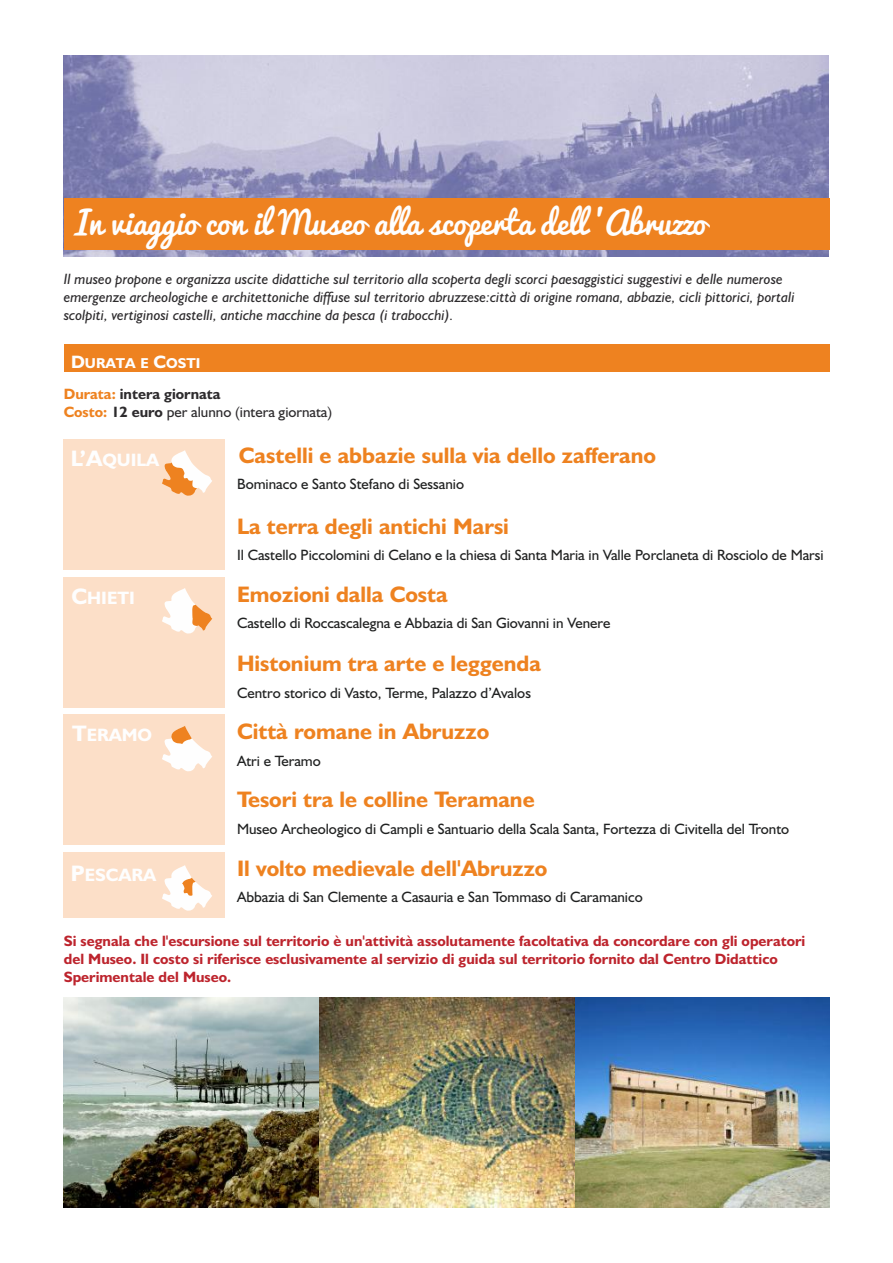
<style>
.page{position:relative;width:893px;height:1263px;background:#fff}
.page>*{position:absolute;margin:0;border:0;box-sizing:border-box;transform-origin:0 0}
.t1{font:31.5px "Pacifico";color:#fefefe}
.t2{font:700 22.5px "Humanist 521 BT";color:#ee8220}
.t3{font:700 18px "Humanist 521 BT";color:#fefefe}
.t4{font:15px "Humanist 521 BT";color:#202121}
.t5{font:italic 15px/17.9px "Humanist 521 BT";color:#2d2b2d}
.t6{font:700 15px/18px "Humanist 521 BT";color:#bd242d}
.t7{font:15px/18px "Humanist 521 BT";color:#2d2b2d}
.t8{font:700 14.4px "Humanist 521 BT";color:#fefefe}
.s1{font-size:18px}
.s2{font-weight:700;color:#ee8220}
.s3{font-weight:700}
.s4{font-size:22.5px}
</style>
<div class="page">
<img style="left:64px;top:55px;width:765px;height:202px">
<div style="left:64px;top:345px;width:765px;height:27px;background:#ee8220"></div>
<div style="left:64px;top:198px;width:765px;height:52px;background:#ee8220"></div>
<img style="left:64px;top:998px;width:765px;height:210px">
<div style="left:64px;top:439px;width:161px;height:131px;background:#fcdfc8"></div>
<svg style="left:162px;top:450px;width:50px;height:46px"></svg>
<div style="left:64px;top:577px;width:161px;height:131px;background:#fcdfc8"></div>
<svg style="left:162px;top:588px;width:51px;height:46px"></svg>
<div style="left:64px;top:714px;width:161px;height:131px;background:#fcdfc8"></div>
<svg style="left:162px;top:726px;width:50px;height:46px"></svg>
<div style="left:64px;top:852px;width:161px;height:66px;background:#fcdfc8"></div>
<svg style="left:162px;top:865px;width:50px;height:46px"></svg>
<h1 class="t1" style="left:75px;top:206px;width:633px">In viaggio con il Museo alla scoperta dell 'Abruzzo</h1>
<p class="t5" style="left:64px;top:271px;width:732px">Il museo propone e organizza uscite didattiche sul territorio alla scoperta degli scorci paesaggistici suggestivi e delle numerose emergenze archeologiche e architettoniche diffuse sul territorio abruzzese:città di origine romana, abbazie, cicli pittorici, portali scolpiti, vertiginosi castelli, antiche macchine da pesca (i trabocchi).</p>
<p class="t8" style="left:71px;top:357px;width:131px"><span class="s1">D</span>URATA E <span class="s1">C</span>OSTI</p>
<p class="t7" style="left:64px;top:386px;width:270px"><span class="s2">Durata:</span> <span class="s3">intera giornata<br></span><span class="s2">Costo:</span> <span class="s3">12 euro</span> per alunno (intera giornata)</p>
<h2 class="t2" style="left:239px;top:445px;width:419px">Castelli e abbazie sulla via dello zafferano</h2>
<p class="t4" style="left:237px;top:477px;width:228px">Bominaco e Santo Stefano di Sessanio</p>
<h2 class="t2" style="left:237px;top:517px;width:273px">La terra degli antichi Marsi</h2>
<p class="t4" style="left:237px;top:549px;width:588px">Il Castello Piccolomini di Celano e la chiesa di Santa Maria in Valle Porclaneta di Rosciolo de Marsi</p>
<h2 class="t2" style="left:237px;top:585px;width:212px">Emozioni dalla Costa</h2>
<p class="t4" style="left:237px;top:617px;width:375px">Castello di Roccascalegna e Abbazia di San Giovanni in Venere</p>
<h2 class="t2" style="left:237px;top:654px;width:305px">Histonium tra arte e leggenda</h2>
<p class="t4" style="left:237px;top:686px;width:295px">Centro storico di Vasto, Terme, Palazzo d’Avalos</p>
<h2 class="t2" style="left:237px;top:722px;width:254px">Città romane in Abruzzo</h2>
<p class="t4" style="left:237px;top:754px;width:85px">Atri e Teramo</p>
<h2 class="t2" style="left:237px;top:790px;width:299px">Tesori tra le colline Teramane</h2>
<p class="t4" style="left:237px;top:822px;width:554px">Museo Archeologico di Campli e Santuario della Scala Santa, Fortezza di Civitella del Tronto</p>
<h2 class="t2" style="left:237px;top:858px;width:312px">Il volto medievale dell'Abruzzo</h2>
<p class="t4" style="left:237px;top:890px;width:407px">Abbazia di San Clemente a Casauria e San Tommaso di Caramanico</p>
<p class="t6" style="left:64px;top:933px;width:743px">Si segnala che l'escursione sul territorio è un'attività assolutamente facoltativa da concordare con gli operatori del Museo. Il costo si riferisce esclusivamente al servizio di guida sul territorio fornito dal Centro Didattico<br>Sperimentale del Museo.</p>
<p class="t3" style="left:71px;top:452px;width:90px"><span class="s4">L’A</span>QUILA</p>
<p class="t3" style="left:72px;top:590px;width:65px"><span class="s4">C</span>HIETI</p>
<p class="t3" style="left:72px;top:727px;width:81px"><span class="s4">T</span>ERAMO</p>
<p class="t3" style="left:71px;top:867px;width:87px"><span class="s4">P</span>ESCARA</p>
</div>
